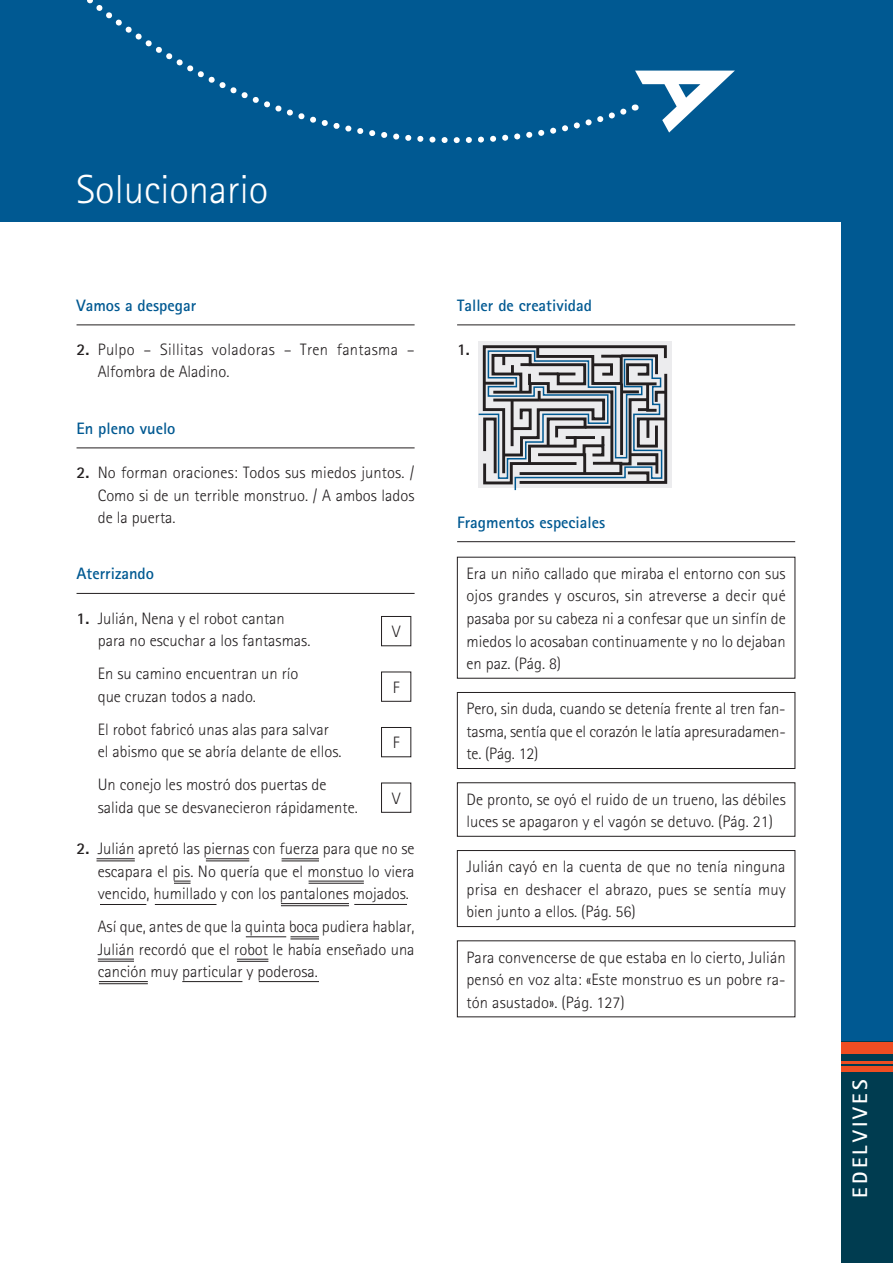
<style>
.page{position:relative;width:893px;height:1263px;background:#fff}
.page>*{position:absolute;margin:0;border:0;box-sizing:border-box;transform-origin:0 0}
.t1{font:300 40.5px "Rotis Sans Serif";color:#fff}
.t2{font:700 21px "Rotis Sans Serif";letter-spacing:.15em;color:#fff}
.t3{font:300 16.5px/22.5px "Rotis Sans Serif";color:#231f20;text-align:justify}
.t4{font:700 16.5px "Rotis Sans Serif";color:#005992}
.t5{font:300 16.5px/22.5px "Rotis Sans Serif";letter-spacing:.02em;color:#231f20}
.t6{font:700 16.5px "Rotis Sans Serif";color:#231f20}
.s1{font-weight:700}
</style>
<div class="page">
<div style="left:842px;top:0;width:51px;height:1235px;background:#005992"></div>
<div style="left:0;top:0;width:842px;height:221px;background:#005992"></div>
<svg style="left:87px;top:0;width:540px;height:144px"></svg>
<div style="left:842px;top:1042px;width:51px;height:221px;background:#003c50"></div>
<hr style="left:842px;top:1062px;width:51px;height:2px;background:#f04d22">
<div style="left:842px;top:1042px;width:51px;height:11px;background:#f04d22"></div>
<div style="left:842px;top:1066px;width:51px;height:5px;background:#f04d22"></div>
<svg style="left:635px;top:71px;width:100px;height:62px"></svg>
<hr style="left:77px;top:325px;width:338px;height:1px;background:#231f20">
<hr style="left:77px;top:448px;width:338px;height:1px;background:#231f20">
<hr style="left:77px;top:593px;width:338px;height:1px;background:#231f20">
<div style="left:381px;top:616px;width:30px;height:30px;border:1px solid #231f20"></div>
<div style="left:381px;top:727px;width:30px;height:30px;border:1px solid #231f20"></div>
<hr style="left:457px;top:325px;width:338px;height:1px;background:#231f20">
<hr style="left:457px;top:541px;width:338px;height:1px;background:#231f20">
<div style="left:457px;top:692px;width:338px;height:77px;border:1px solid #231f20"></div>
<div style="left:457px;top:782px;width:338px;height:54px;border:1px solid #231f20"></div>
<div style="left:457px;top:850px;width:338px;height:77px;border:1px solid #231f20"></div>
<hr style="left:354px;top:904px;width:53px;height:1px;background:#231f20">
<hr style="left:100px;top:904px;width:46px;height:1px;background:#231f20">
<hr style="left:155px;top:904px;width:61px;height:1px;background:#231f20">
<hr style="left:246px;top:936px;width:40px;height:1px;background:#231f20">
<hr style="left:182px;top:981px;width:60px;height:1px;background:#231f20">
<hr style="left:259px;top:981px;width:60px;height:1px;background:#231f20">
<hr style="left:206px;top:858px;width:43px;height:1px;background:#231f20">
<hr style="left:206px;top:861px;width:43px;height:1px;background:#231f20">
<hr style="left:97px;top:858px;width:38px;height:1px;background:#231f20">
<hr style="left:97px;top:861px;width:38px;height:1px;background:#231f20">
<hr style="left:282px;top:858px;width:37px;height:1px;background:#231f20">
<hr style="left:282px;top:861px;width:37px;height:1px;background:#231f20">
<svg style="left:174px;top:881px;width:17px;height:3px"></svg>
<hr style="left:309px;top:881px;width:55px;height:1px;background:#231f20">
<hr style="left:309px;top:883px;width:55px;height:1px;background:#231f20">
<hr style="left:281px;top:903px;width:68px;height:1px;background:#231f20">
<hr style="left:281px;top:905px;width:68px;height:1px;background:#231f20">
<svg style="left:290px;top:936px;width:29px;height:4px"></svg>
<hr style="left:237px;top:959px;width:31px;height:1px;background:#231f20">
<hr style="left:237px;top:961px;width:31px;height:1px;background:#231f20">
<hr style="left:99px;top:981px;width:49px;height:1px;background:#231f20">
<hr style="left:99px;top:983px;width:49px;height:1px;background:#231f20">
<hr style="left:98px;top:959px;width:36px;height:1px;background:#231f20">
<hr style="left:98px;top:961px;width:36px;height:1px;background:#231f20">
<div style="left:478px;top:341px;width:193px;height:146px;background:#ececee"></div>
<svg style="left:478px;top:345px;width:191px;height:146px"></svg>
<h1 class="t1" style="left:77px;top:166px;width:193px">Solucionario</h1>
<p class="t4" style="left:77px;top:295px;width:121px">Vamos a despegar</p>
<p class="t5" style="left:98px;top:338px;width:318px;text-indent:-21px"><span class="s1">2.</span> Pulpo – Sillitas voladoras – Tren fantasma –<br>Alfombra de Aladino.</p>
<p class="t4" style="left:77px;top:418px;width:100px">En pleno vuelo</p>
<p class="t3" style="left:98px;top:461px;width:318px;text-indent:-21px"><span class="s1">2.</span> No forman oraciones: Todos sus miedos juntos. / Como si de un terrible monstruo. / A ambos lados de la puerta.</p>
<p class="t4" style="left:77px;top:563px;width:79px">Aterrizando</p>
<p class="t3" style="left:98px;top:607px;width:214px;text-indent:-21px"><span class="s1">1.</span> Julián, Nena y el robot cantan para no escuchar a los fantasmas.</p>
<p class="t3" style="left:98px;top:662px;width:202px">En su camino encuentran un río que cruzan todos a nado.</p>
<p class="t3" style="left:98px;top:718px;width:245px">El robot fabricó unas alas para salvar el abismo que se abría delante de ellos.</p>
<p class="t3" style="left:392px;top:621px;width:10px">V</p>
<p class="t3" style="left:393px;top:676px;width:8px">F</p>
<p class="t3" style="left:393px;top:732px;width:8px">F</p>
<p class="t3" style="left:98px;top:773px;width:261px">Un conejo les mostró dos puertas de salida que se desvanecieron rápidamente.</p>
<p class="t3" style="left:392px;top:787px;width:10px">V</p>
<p class="t3" style="left:98px;top:837px;width:318px;text-indent:-21px"><span class="s1">2.</span> Julián apretó las piernas con fuerza para que no se escapara el pis. No quería que el monstuo lo viera vencido, humillado y con los pantalones mojados.</p>
<p class="t3" style="left:98px;top:915px;width:318px">Así que, antes de que la quinta boca pudiera hablar, Julián recordó que el robot le había enseñado una canción muy particular y poderosa.</p>
<p class="t4" style="left:457px;top:295px;width:136px">Taller de creatividad</p>
<p class="t6" style="left:457px;top:339px;width:14px">1.</p>
<p class="t4" style="left:457px;top:511px;width:150px">Fragmentos especiales</p>
<p class="t3" style="left:467px;top:562px;width:321px">Era un niño callado que miraba el entorno con sus ojos grandes y oscuros, sin atreverse a decir qué pasaba por su cabeza ni a confesar que un sinfín de miedos lo acosaban continuamente y no lo dejaban en paz. (Pág. 8)</p>
<p class="t3" style="left:467px;top:697px;width:321px">Pero, sin duda, cuando se detenía frente al tren fan&shy;tasma, sentía que el corazón le latía apresuradamen&shy;te. (Pág. 12)</p>
<p class="t3" style="left:467px;top:788px;width:321px">De pronto, se oyó el ruido de un trueno, las débiles luces se apagaron y el vagón se detuvo. (Pág. 21)</p>
<p class="t3" style="left:467px;top:855px;width:321px">Julián cayó en la cuenta de que no tenía ninguna prisa en deshacer el abrazo, pues se sentía muy bien junto a ellos. (Pág. 56)</p>
<p class="t3" style="left:467px;top:946px;width:321px">Para convencerse de que estaba en lo cierto, Julián pensó en voz alta: «Este monstruo es un pobre ra&shy;tón asustado». (Pág. 127)</p>
<p class="t2" style="left:847px;top:1197px;width:119px;rotate:-90deg">EDELVIVES</p>
</div>
